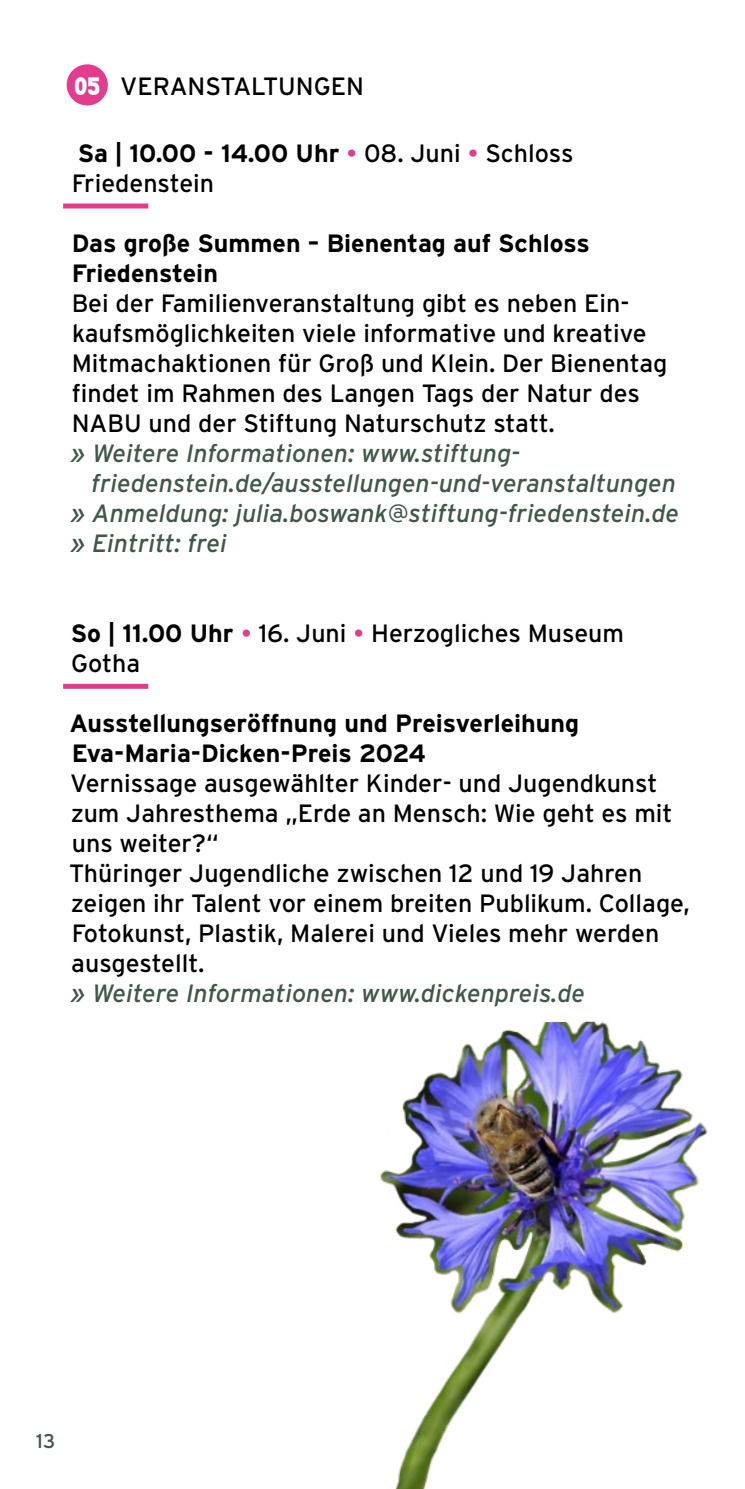
<style>
.page{position:relative;width:745px;height:1489px;background:#fff}
.page>*{position:absolute;margin:0;border:0;box-sizing:border-box;transform-origin:0 0}
.t1{font:25px/30px "Interstate";color:#000}
.t2{font:italic 25px "Interstate";color:#3f5847}
.t3{font:700 25px/30px "Interstate";color:#000}
.t4{font:20px "Interstate";color:#3f5847}
.s1{font-family:"Londrina Solid";color:#fff}
.s2{font-weight:700}
.s3{font-family:"Stone Humanist ITC Std";font-weight:500;color:#e33b8d}
</style>
<div class="page">
<div style="left:63px;top:203px;width:85px;height:5px;background:#e33b8d"></div>
<div style="left:63px;top:683px;width:85px;height:5px;background:#e33b8d"></div>
<div style="left:67px;top:64px;width:41px;height:41px;background:#e33b8d;border-radius:50%"></div>
<img style="left:380px;top:1021px;width:328px;height:467px">
<p class="t1" style="left:74px;top:71px;width:291px"><span class="s1">05</span> VERANSTALTUNGEN</p>
<p class="t1" style="left:72px;top:138px;width:503px"><span class="s2">Sa | 10.00 - 14.00 Uhr</span> <span class="s3">•</span> 08. Juni <span class="s3">•</span> Schloss<br>Friedenstein</p>
<p class="t3" style="left:72px;top:228px;width:519px">Das große Summen – Bienentag auf Schloss<br>Friedenstein</p>
<p class="t1" style="left:72px;top:288px;width:597px">Bei der Familienveranstaltung gibt es neben Ein&shy;kaufsmöglichkeiten viele informative und kreative Mitmachaktionen für Groß und Klein. Der Bienentag findet im Rahmen des Langen Tags der Natur des NABU und der Stiftung Naturschutz statt.</p>
<p class="t2" style="left:70px;top:439px;width:451px">» Weitere Informationen: www.stiftung-</p>
<p class="t2" style="left:91px;top:469px;width:586px">friedenstein.de/ausstellungen-und-veranstaltungen</p>
<p class="t2" style="left:70px;top:499px;width:609px">» Anmeldung: julia.boswank@stiftung-friedenstein.de</p>
<p class="t2" style="left:70px;top:529px;width:157px">» Eintritt: frei</p>
<p class="t1" style="left:71px;top:618px;width:554px"><span class="s2">So | 11.00 Uhr</span> <span class="s3">•</span> 16. Juni <span class="s3">•</span> Herzogliches Museum<br>Gotha</p>
<p class="t3" style="left:69px;top:708px;width:511px">Ausstellungseröffnung und Preisverleihung<br>Eva-Maria-Dicken-Preis 2024</p>
<p class="t1" style="left:69px;top:768px;width:621px">Vernissage ausgewählter Kinder- und Jugendkunst zum Jahresthema „Erde an Mensch: Wie geht es mit uns weiter?“<br>Thüringer Jugendliche zwischen 12 und 19 Jahren zeigen ihr Talent vor einem breiten Publikum. Collage, Fotokunst, Plastik, Malerei und Vieles mehr werden ausgestellt.</p>
<p class="t2" style="left:70px;top:979px;width:515px">» Weitere Informationen: www.dickenpreis.de</p>
<p class="t4" style="left:36px;top:1429px;width:21px">13</p>
</div>
